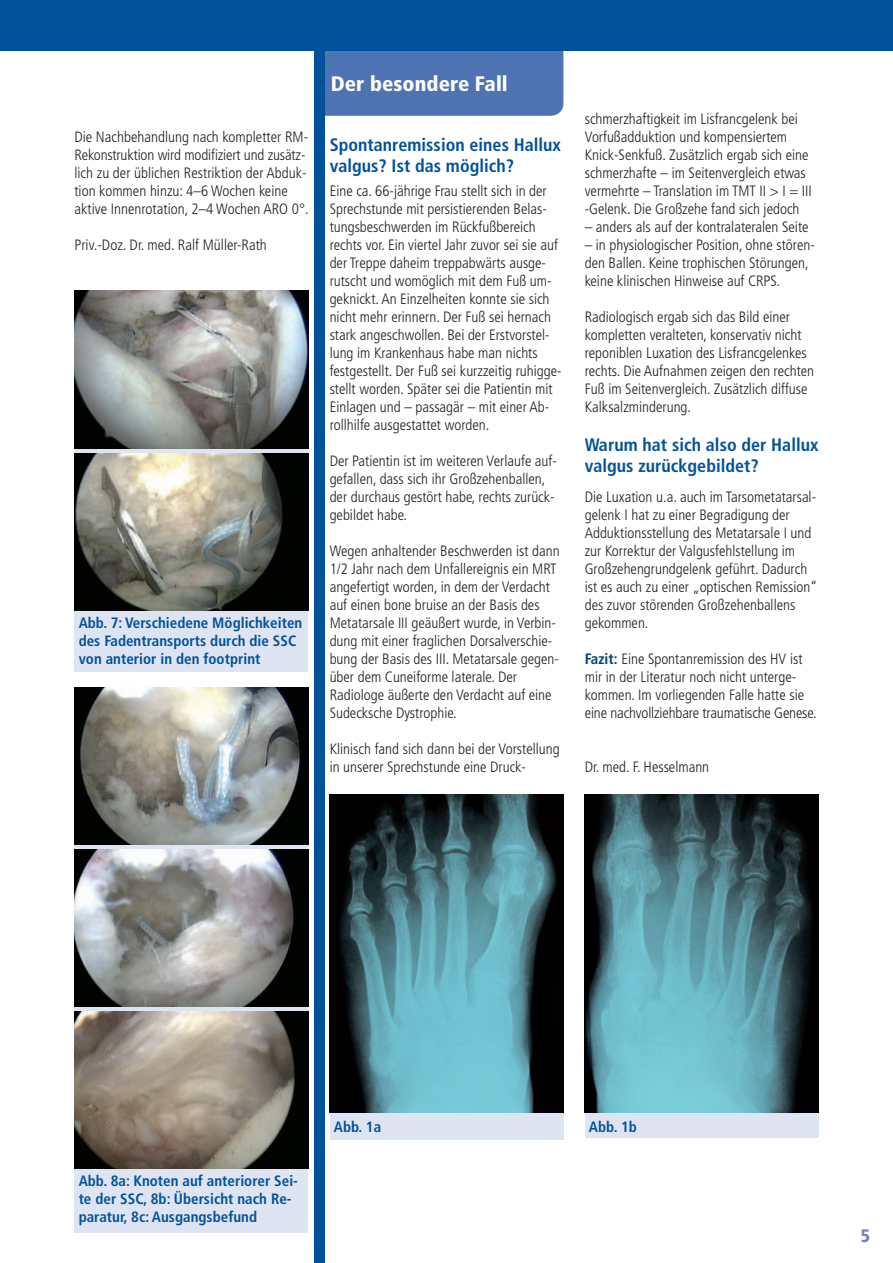
<style>
.page{position:relative;width:893px;height:1263px;background:#fff}
.page>*{position:absolute;margin:0;border:0;box-sizing:border-box;transform-origin:0 0}
.t1{font:900 condensed 21px "Frutiger";letter-spacing:.005em;color:#fff}
.t2{font:700 condensed 18px/21px "Frutiger";color:#01529a}
.t3{font:900 condensed 18px "Frutiger";color:#7186b4}
.t4{font:300 condensed 15px/18px "Frutiger";color:#231f20}
.t5{font:700 condensed 15px/18px "Frutiger";color:#01529a}
.s1{font-weight:700;color:#014081}
</style>
<div class="page">
<div style="left:0;top:0;width:893px;height:51px;background:#01529b"></div>
<div style="left:74px;top:298px;width:234px;height:373px;background:#dee4f1"></div>
<img style="left:74px;top:291px;width:234px;height:157px">
<img style="left:74px;top:453px;width:234px;height:157px">
<div style="left:74px;top:719px;width:234px;height:514px;background:#dee4f1"></div>
<img style="left:74px;top:688px;width:234px;height:157px">
<img style="left:74px;top:850px;width:234px;height:157px">
<img style="left:74px;top:1012px;width:234px;height:157px">
<div style="left:325px;top:51px;width:238px;height:65px;background:#4e73b2"></div>
<div style="left:314px;top:51px;width:11px;height:1212px;background:#01529a"></div>
<div style="left:330px;top:804px;width:233px;height:335px;background:#dee4f1"></div>
<div style="left:585px;top:804px;width:234px;height:334px;background:#dee4f1"></div>
<img style="left:330px;top:794px;width:233px;height:319px">
<img style="left:585px;top:794px;width:234px;height:319px">
<p class="t4" style="left:74px;top:128px;width:236px">Die Nachbehandlung nach kompletter RM-Rekonstruktion wird modifiziert und zusätz&shy;lich zu der üblichen Restriktion der Abduk&shy;tion kommen hinzu: 4–6 Wochen keine aktive Innenrotation, 2–4 Wochen ARO 0°.</p>
<p class="t4" style="left:74px;top:236px;width:194px">Priv.-Doz. Dr. med. Ralf Müller-Rath</p>
<p class="t5" style="left:79px;top:614px;width:225px">Abb. 7: Verschiedene Möglichkeiten des Fadentransports durch die SSC von anterior in den footprint</p>
<h1 class="t1" style="left:331px;top:71px;width:179px">Der besondere Fall</h1>
<p class="t2" style="left:330px;top:135px;width:233px">Spontanremission eines Hallux valgus? Ist das möglich?</p>
<p class="t4" style="left:330px;top:182px;width:233px">Eine ca. 66-jährige Frau stellt sich in der Sprechstunde mit persistierenden Belas&shy;tungsbeschwerden im Rückfußbereich rechts vor. Ein viertel Jahr zuvor sei sie auf der Treppe daheim treppabwärts ausge&shy;rutscht und womöglich mit dem Fuß um&shy;geknickt. An Einzelheiten konnte sie sich nicht mehr erinnern. Der Fuß sei hernach stark angeschwollen. Bei der Erstvorstel&shy;lung im Krankenhaus habe man nichts festgestellt. Der Fuß sei kurzzeitig ruhigge&shy;stellt worden. Später sei die Patientin mit Einlagen und – passagär – mit einer Ab&shy;rollhilfe ausgestattet worden.</p>
<p class="t4" style="left:330px;top:452px;width:229px">Der Patientin ist im weiteren Verlaufe auf&shy;gefallen, dass sich ihr Großzehenballen, der durchaus gestört habe, rechts zurück&shy;gebildet habe.</p>
<p class="t4" style="left:330px;top:542px;width:231px">Wegen anhaltender Beschwerden ist dann 1/2 Jahr nach dem Unfallereignis ein MRT angefertigt worden, in dem der Verdacht auf einen bone bruise an der Basis des Metatarsale III geäußert wurde, in Verbin&shy;dung mit einer fraglichen Dorsalverschie&shy;bung der Basis des III. Metatarsale gegen&shy;über dem Cuneiforme laterale. Der Radiologe äußerte den Verdacht auf eine Sudecksche Dystrophie.</p>
<p class="t4" style="left:330px;top:740px;width:231px">Klinisch fand sich dann bei der Vorstellung in unserer Sprechstunde eine Druck-</p>
<p class="t4" style="left:585px;top:110px;width:229px">schmerzhaftigkeit im Lisfrancgelenk bei Vorfußadduktion und kompensiertem Knick-Senkfuß. Zusätzlich ergab sich eine schmerzhafte – im Seitenvergleich etwas vermehrte – Translation im TMT II &gt; I = III -Gelenk. Die Großzehe fand sich jedoch</p>
<p class="t4" style="left:585px;top:218px;width:225px">– anders als auf der kontralateralen Seite</p>
<p class="t4" style="left:585px;top:236px;width:232px">– in physiologischer Position, ohne stören&shy;den Ballen. Keine trophischen Störungen, keine klinischen Hinweise auf CRPS.</p>
<p class="t4" style="left:585px;top:308px;width:231px">Radiologisch ergab sich das Bild einer kompletten veralteten, konservativ nicht reponiblen Luxation des Lisfrancgelenkes rechts. Die Aufnahmen zeigen den rechten Fuß im Seitenvergleich. Zusätzlich diffuse Kalksalzminderung.</p>
<p class="t2" style="left:585px;top:435px;width:235px">Warum hat sich also der Hallux valgus zurückgebildet?</p>
<p class="t4" style="left:585px;top:488px;width:234px">Die Luxation u.a. auch im Tarsometatarsal&shy;gelenk I hat zu einer Begradigung der Adduktionsstellung des Metatarsale I und zur Korrektur der Valgusfehlstellung im Großzehengrundgelenk geführt. Dadurch ist es auch zu einer „optischen Remission“ des zuvor störenden Großzehenballens gekommen.</p>
<p class="t4" style="left:585px;top:650px;width:233px"><span class="s1">Fazit:</span> Eine Spontanremission des HV ist mir in der Literatur noch nicht unterge&shy;kommen. Im vorliegenden Falle hatte sie eine nachvollziehbare traumatische Genese.</p>
<p class="t4" style="left:585px;top:758px;width:126px">Dr. med. F. Hesselmann</p>
<p class="t5" style="left:79px;top:1172px;width:221px">Abb. 8a: Knoten auf anteriorer Sei&shy;te der SSC, 8b: Übersicht nach Re&shy;paratur, 8c: Ausgangsbefund</p>
<p class="t5" style="left:334px;top:1118px;width:49px">Abb. 1a</p>
<p class="t5" style="left:589px;top:1118px;width:50px">Abb. 1b</p>
<p class="t3" style="left:861px;top:1225px;width:11px">5</p>
</div>
